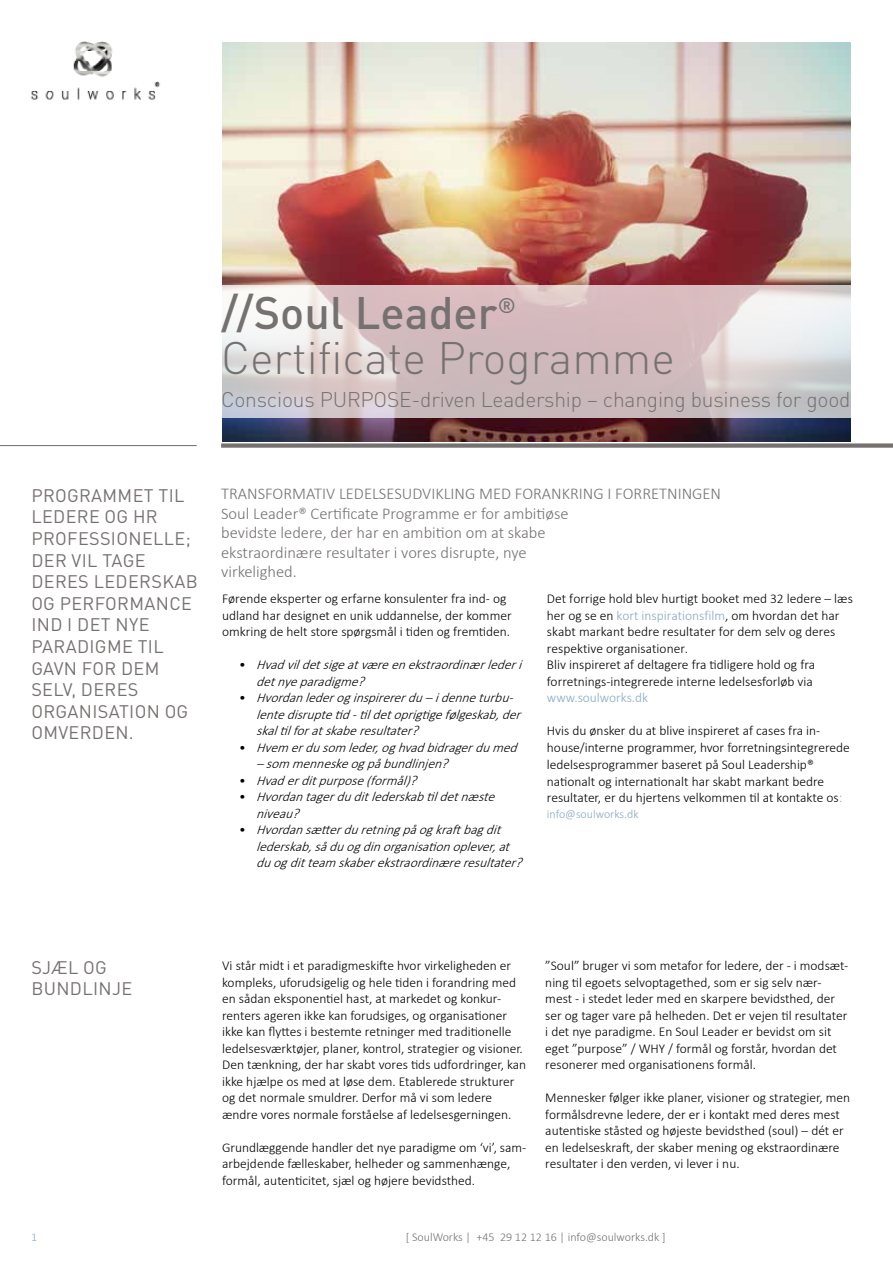
<style>
.page{position:relative;width:893px;height:1263px;background:#fff}
.page>*{position:absolute;margin:0;border:0;box-sizing:border-box;transform-origin:0 0}
.t1{font:300 45px/45px "DIN Pro";color:#767171}
.t2{font:300 21px "DIN Pro";letter-spacing:-.01em;color:#767171}
.t3{font:18px/21.6px "DIN Pro";letter-spacing:.02em;color:#767171}
.t4{font:300 16.5px/19.5px "Calibri";color:#767171}
.t5{font:300 13.5px/16.5px "Calibri";color:#000}
.t6{font:italic 300 13.5px/16.5px "Calibri";color:#000}
.t7{font:300 13.5px "Calibri";color:#87a8c6}
.t8{font:300 12px "Calibri";color:#767171}
.t9{font:300 12px "Calibri";color:#87a8c6}
.s1{font-weight:500}
.s2{font-style:normal}
.s3{color:#87a8c6}
</style>
<div class="page">
<img style="left:30px;top:41px;width:130px;height:59px">
<img style="left:222px;top:43px;width:628px;height:399px">
<hr style="left:0;top:445px;width:197px;height:1px;background:#767171">
<div style="left:221px;top:443px;width:672px;height:5px;background:#767171"></div>
<svg style="left:222px;top:285px;width:629px;height:133px;background:#d8c9cb"></svg>
<h1 class="t1" style="left:221px;top:286px;width:455px"><span class="s1">//Soul Leader</span><sup>®<br></sup>Certificate Programme</h1>
<h2 class="t2" style="left:221px;top:383px;width:631px">Conscious PURPOSE-driven Leadership – changing business for good</h2>
<h3 class="t3" style="left:31px;top:483px;width:168px">PROGRAMMET TIL<br>LEDERE OG HR<br>PROFESSIONELLE;<br>DER VIL TAGE<br>DERES LEDERSKAB<br>OG PERFORMANCE<br>IND I DET NYE<br>PARADIGME TIL<br>GAVN FOR DEM<br>SELV, DERES<br>ORGANISATION OG<br>OMVERDEN.</h3>
<p class="t4" style="left:221px;top:483px;width:502px">TRANSFORMATIV LEDELSESUDVIKLING MED FORANKRING I FORRETNINGEN</p>
<p class="t4" style="left:221px;top:503px;width:349px">Soul Leader® Certificate Programme er for ambitiøse bevidste ledere, der har en ambition om at skabe ekstraordinære resultater i vores disrupte, nye virkelighed.</p>
<p class="t5" style="left:222px;top:590px;width:291px">Førende eksperter og erfarne konsulenter fra ind- og udland har designet en unik uddannelse, der kommer omkring de helt store spørgsmål i tiden og fremtiden.</p>
<p class="t6" style="left:256px;top:656px;width:271px;text-indent:-17px"><span class="s2">•</span> Hvadvildetsigeatværeenekstraordinærlederi detnyeparadigme?</p>
<p class="t6" style="left:256px;top:689px;width:271px;text-indent:-17px"><span class="s2">•</span> Hvordanlederoginspirererdu–idenneturbu&shy;lentedisruptetid-tildetoprigtigefølgeskab,der skaltilforatskaberesultater?</p>
<p class="t6" style="left:256px;top:738px;width:267px;text-indent:-17px"><span class="s2">•</span> Hvem erdusom leder,oghvadbidragerdumed –som menneskeogpåbundlinjen?</p>
<p class="t6" style="left:239px;top:771px;width:183px"><span class="s2">•</span> Hvaderditpurpose(formål)?</p>
<p class="t6" style="left:256px;top:788px;width:244px;text-indent:-17px"><span class="s2">•</span> Hvordantagerduditlederskabtildetnæste niveau?</p>
<p class="t6" style="left:256px;top:821px;width:272px;text-indent:-17px"><span class="s2">•</span> Hvordansætterduretningpåogkraftbagdit lederskab,såduogdinorganisationoplever,at duogditteam skaberekstraordinæreresultater?</p>
<p class="t5" style="left:547px;top:590px;width:307px">Det forrige hold blev hurtigt booket med 32 ledere – læs her og se en <span class="s3">kort inspirationsfilm</span>, om hvordan det har skabt markant bedre resultater for dem selv og deres respektive organisationer.<br>Bliv inspireret af deltagere fra tidligere hold og fra forretnings-integrerede interne ledelsesforløb via</p>
<p class="t7" style="left:547px;top:689px;width:103px">www.soulworks.dk</p>
<p class="t5" style="left:547px;top:722px;width:304px">Hvis du ønsker du at blive inspireret af cases fra in&shy;house/interne programmer, hvor forretningsintegrerede ledelsesprogrammer baseret på Soul Leadership® nationalt og internationalt har skabt markant bedre resultater, er du hjertens velkommen til at kontakte os<span class="s3">:</span></p>
<p class="t9" style="left:547px;top:806px;width:93px">info@soulworks.dk</p>
<h3 class="t3" style="left:31px;top:955px;width:64px">SJÆL OG<br>BUNDLIN</h3>
<h3 class="t3" style="left:112px;top:976px;width:19px">JE</h3>
<p class="t5" style="left:222px;top:957px;width:305px">Vi står midt i et paradigmeskifte hvor virkeligheden er kompleks, uforudsigelig og hele tiden i forandring med en sådan eksponentiel hast, at markedet og konkur&shy;renters ageren ikke kan forudsiges, og organisationer ikke kan flyttes i bestemte retninger med traditionelle ledelsesværktøjer, planer, kontrol, strategier og visioner.<br>Den tænkning, der har skabt vores tids udfordringer, kan ikke hjælpe os med at løse dem. Etablerede strukturer og det normale smuldrer. Derfor må vi som ledere ændre vores normale forståelse af ledelsesgerningen.</p>
<p class="t5" style="left:222px;top:1138px;width:305px">Grundlæggende handler det nye paradigme om ‘vi’, sam&shy;arbejdende fælleskaber, helheder og sammenhænge, formål, autenticitet, sjæl og højere bevidsthed.</p>
<p class="t5" style="left:545px;top:957px;width:304px">”Soul” bruger vi som metafor for ledere, der - i modsæt&shy;ning til egoets selvoptagethed, som er sig selv nær&shy;mest - i stedet leder med en skarpere bevidsthed, der ser og tager vare på helheden. Det er vejen til resultater i det nye paradigme. En Soul Leader er bevidst om sit eget ”purpose” / WHY / formål og forstår, hvordan det resonerer med organisationens formål.</p>
<p class="t5" style="left:545px;top:1089px;width:306px">Mennesker følger ikke planer, visioner og strategier, men formålsdrevne ledere, der er i kontakt med deres mest autentiske ståsted og højeste bevidsthed (soul) – dét er en ledelseskraft, der skaber mening og ekstraordinære resultater i den verden, vi lever i nu.</p>
<p class="t9" style="left:31px;top:1230px;width:8px">1</p>
<p class="t8" style="left:406px;top:1230px;width:261px">[ SoulWorks | +45 29 12 12 16 | info@soulworks.dk ]</p>
</div>
